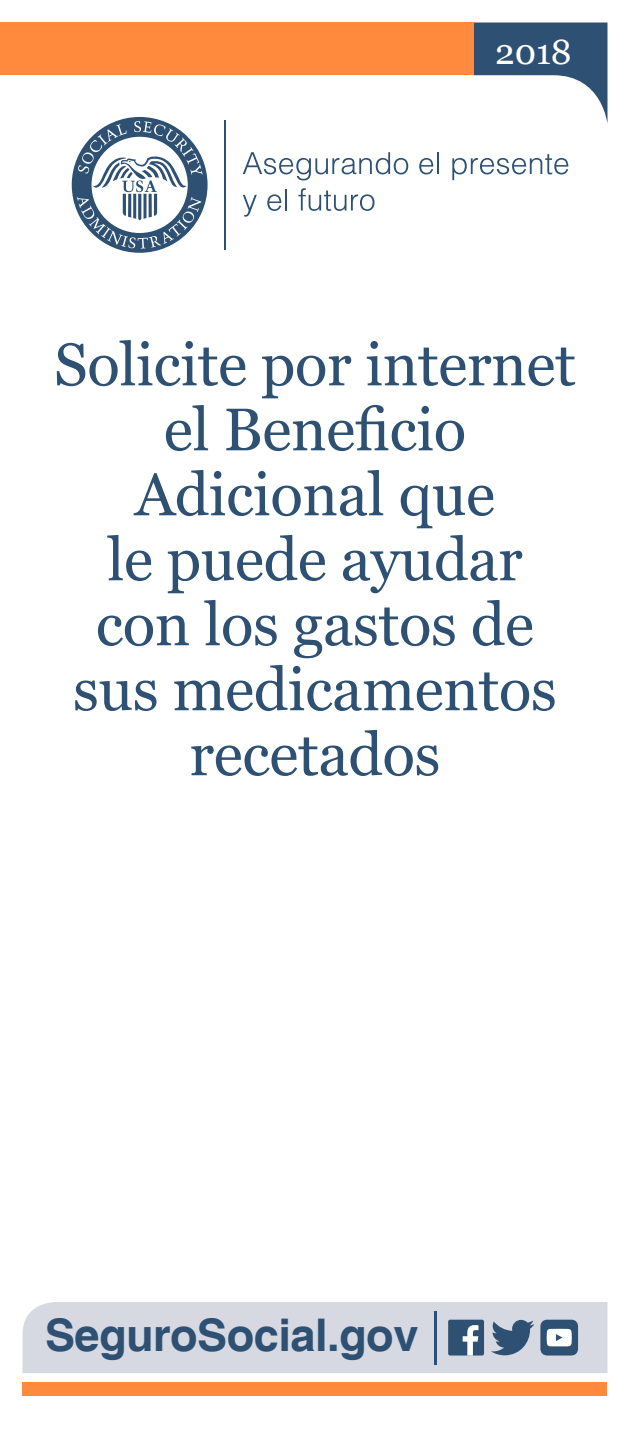
<style>
.page{position:relative;width:630px;height:1440px;background:#fff}
.page>*{position:absolute;margin:0;border:0;box-sizing:border-box;transform-origin:0 0}
.t1{font:60px/65px "Georgia";letter-spacing:-.005em;color:#2e5072;text-align:center}
.t2{font:700 45px "Helvetica";letter-spacing:-.01em;color:#2e5072}
.t3{font:35px "Georgia";color:#fff}
</style>
<div class="page">
<div style="left:22px;top:1382px;width:586px;height:14px;background:#ff893d"></div>
<svg style="left:473px;top:22px;width:135px;height:102px"></svg>
<div style="left:0;top:22px;width:473px;height:53px;background:#ff893d"></div>
<div style="left:22px;top:1302px;width:586px;height:71px;background:#d6d9e2"></div>
<div style="left:72px;top:117px;width:136px;height:136px;background:#2e5072;border-radius:50%"></div>
<svg style="left:77px;top:121px;width:126px;height:128px"></svg>
<hr style="left:224px;top:120px;width:2px;height:130px;background:#2e5072">
<svg style="left:243px;top:152px;width:165px;height:28px"></svg>
<svg style="left:419px;top:158px;width:14px;height:16px"></svg>
<hr style="left:437px;top:152px;width:2px;height:22px;background:#2e5072">
<svg style="left:452px;top:154px;width:116px;height:26px"></svg>
<svg style="left:243px;top:195px;width:14px;height:22px"></svg>
<svg style="left:267px;top:194px;width:14px;height:17px"></svg>
<hr style="left:285px;top:189px;width:2px;height:21px;background:#2e5072">
<svg style="left:299px;top:188px;width:76px;height:23px"></svg>
<div style="left:448px;top:1320px;width:36px;height:36px;background:#2e5072;border-radius:2px"></div>
<svg style="left:463px;top:1325px;width:15px;height:31px"></svg>
<svg style="left:491px;top:1320px;width:43px;height:35px;background:#6f859d"></svg>
<svg style="left:540px;top:1320px;width:38px;height:36px"></svg>
<hr style="left:434px;top:1311px;width:3px;height:53px;background:#2e5072">
<h1 class="t3" style="left:495px;top:31px;width:78px">2018</h1>
<h1 class="t1" style="left:54px;top:333px;width:523px">Solicite por internet el Beneficio<br>Adicional que<br>le puede ayudar con los gastos de sus medicamentos recetados</h1>
<p class="t2" style="left:45px;top:1308px;width:375px">SeguroSocial.gov</p>
</div>
